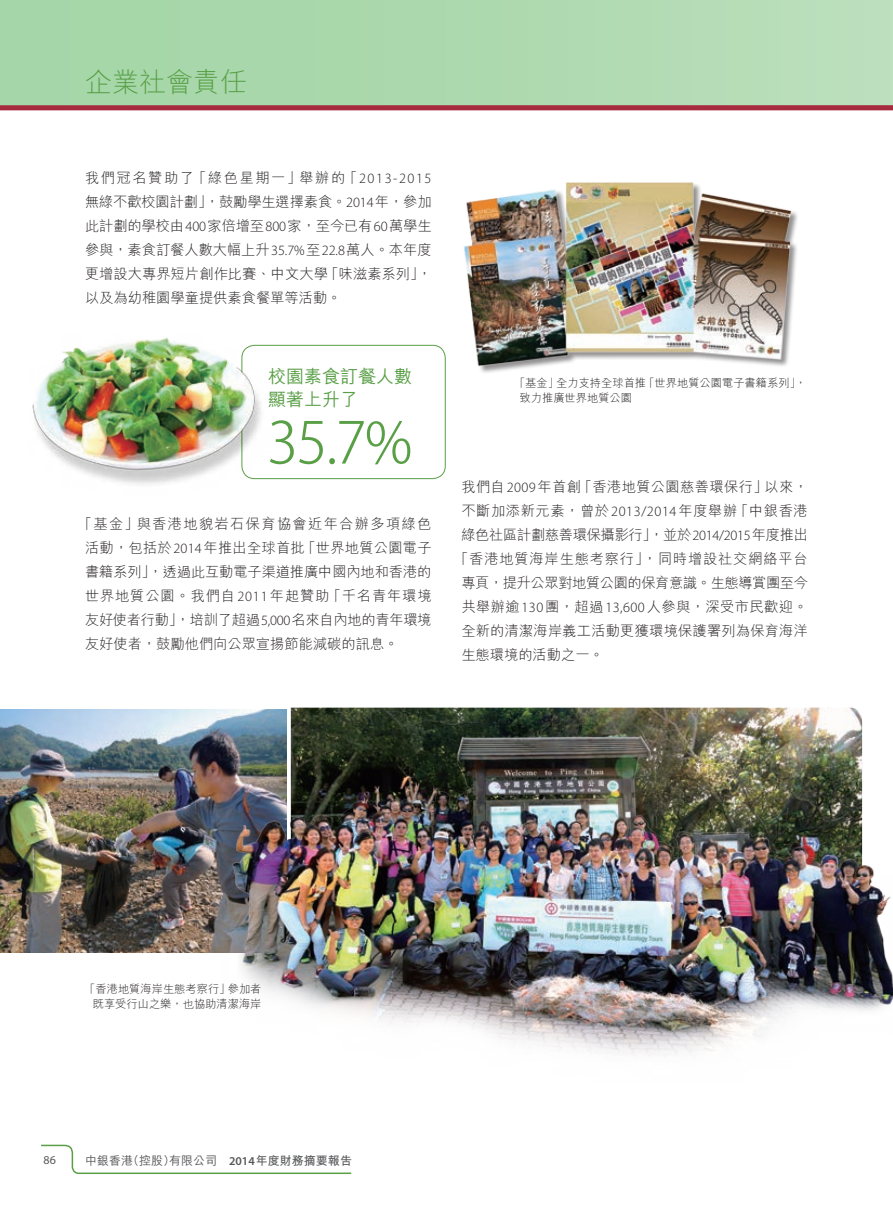
<style>
.page{position:relative;width:893px;height:1212px;background:#fff}
.page>*{position:absolute;margin:0;border:0;box-sizing:border-box;transform-origin:0 0}
.t1{font:300 57px "Koz Go Pr 6 N";color:#599f46}
.t2{font:300 27px "M Hei HK";color:#599f46}
.t3{font:500 18px/22.5px "M Hei HK";color:#599f46}
.t4{font:300 14.25px/24px "M Hei HK";letter-spacing:.005em;color:#231f20;text-align:justify}
.t5{font:300 14.25px "M Hei HK";letter-spacing:-.02em;color:#231f20}
.t6{font:300 14.25px "M Hei HK";letter-spacing:.04em;color:#231f20}
.t7{font:300 14.25px "M Hei HK";letter-spacing:.03em;color:#231f20}
.t8{font:300 14.25px "M Hei HK";letter-spacing:.025em;color:#231f20}
.t9{font:300 14.25px "M Hei HK";letter-spacing:-.03em;color:#231f20}
.t10{font:300 14.25px "M Hei HK";letter-spacing:.055em;color:#231f20}
.t11{font:500 12px "M Hei HK";color:#57585a}
.t12{font:12px "Myriad Pro";color:#57585a}
.t13{font:300 11.25px/15px "M Hei HK";color:#231f20;text-align:right}
.s1{font-family:"Myriad Pro"}
.s2{font-family:"Myriad Pro";font-weight:600}
.s3{font-weight:700}
</style>
<div class="page">
<svg style="left:0;top:0;width:893px;height:110px;background:#add1aa"></svg>
<div style="left:241px;top:345px;width:205px;height:134px;border:1px solid #599f46;border-radius:13px"></div>
<img style="left:32px;top:337px;width:260px;height:148px">
<img style="left:0;top:710px;width:286px;height:242px">
<img style="left:291px;top:708px;width:571px;height:14px">
<img style="left:222px;top:722px;width:671px;height:333px">
<img style="left:464px;top:182px;width:334px;height:191px">
<svg style="left:41px;top:1144px;width:311px;height:30px"></svg>
<h2 class="t2" style="left:85px;top:63px;width:163px">企業社會責任</h2>
<p class="t4" style="left:85px;top:165px;width:348px">我們冠名贊助了「綠色星期一」舉辦的「<span class="s1">2013-2015</span>無綠不歡校園計劃」，鼓勵學生選擇素食。<span class="s1">2014</span>年，參加此計劃的學校由<span class="s1">400</span>家倍增至<span class="s1">800</span>家，至今已有<span class="s1">60</span>萬學生參與，素食訂餐人數大幅上升<span class="s1">35.7%</span>至<span class="s1">22.8</span>萬人。本年度更增設大專界短片創作比賽、中文大學「味滋素系列」，以及為幼稚園學童提供素食餐單等活動。</p>
<p class="t3" style="left:268px;top:364px;width:146px">校園素食訂餐人數顯著上升了</p>
<h1 class="t1" style="left:267px;top:410px;width:147px">35.7%</h1>
<p class="t4" style="left:85px;top:511px;width:348px;text-indent:-7px">「基金」與香港地貌岩石保育協會近年合辦多項綠色活動，包括於<span class="s1">2014</span>年推出全球首批「世界地質公園電子書籍系列」，透過此互動電子渠道推廣中國內地和香港的世界地質公園。我們自<span class="s1">2011</span>年起贊助「千名青年環境友好使者行動」，培訓了超過<span class="s1">5,000</span>名來自內地的青年環境友好使者，鼓勵他們向公眾宣揚節能減碳的訊息。</p>
<p class="t13" style="left:520px;top:375px;width:288px;text-align:left;text-indent:-6px">「基金」全力支持全球首推「世界地質公園電子書籍系列」，致力推廣世界地質公園</p>
<p class="t8" style="left:461px;top:477px;width:348px">我們自<span class="s1">2009</span>年首創「香港地質公園慈善環保行」以來，</p>
<p class="t6" style="left:461px;top:501px;width:348px">不斷加添新元素，曾於<span class="s1">2013/2014</span>年度舉辦「中銀香港</p>
<p class="t5" style="left:461px;top:525px;width:348px">綠色社區計劃慈善環保攝影行」，並於<span class="s1">2014/2015</span>年度推出</p>
<p class="t10" style="left:454px;top:549px;width:355px">「香港地質海岸生態考察行」，同時增設社交網絡平台</p>
<p class="t9" style="left:461px;top:573px;width:348px">專頁，提升公眾對地質公園的保育意識。生態導賞團至今</p>
<p class="t7" style="left:461px;top:597px;width:348px">共舉辦逾<span class="s1">130</span>團，超過<span class="s1">13,600</span>人參與，深受市民歡迎。</p>
<p class="t4" style="left:461px;top:618px;width:348px">全新的清潔海岸義工活動更獲環境保護署列為保育海洋</p>
<p class="t4" style="left:461px;top:642px;width:144px">生態環境的活動之一。</p>
<p class="t13" style="left:84px;top:981px;width:179px">「香港地質海岸生態考察行」參加者既享受行山之樂，也協助清潔海岸</p>
<p class="t12" style="left:44px;top:1153px;width:14px">86</p>
<p class="t11" style="left:85px;top:1152px;width:268px">中銀香港（控股）有限公司 <span class="s2">2014</span><span class="s3">年度財務摘要報告</span></p>
</div>
